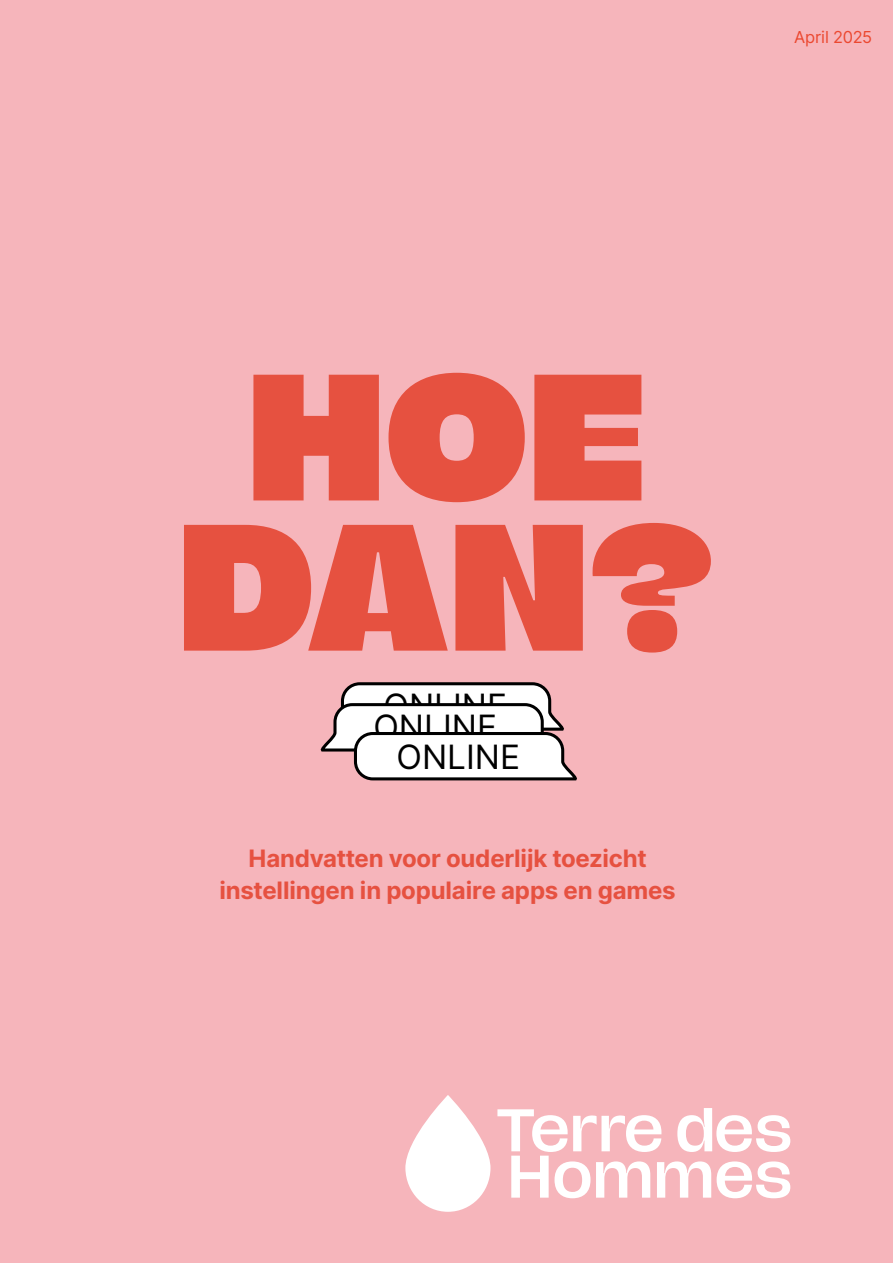
<style>
.page{position:relative;width:893px;height:1263px;background:#f6b5bb}
.page>*{position:absolute;margin:0;border:0;box-sizing:border-box;transform-origin:0 0}
.t1{font:800 193.5px/150.1px "Bunch";letter-spacing:.01em;color:#e65140;text-align:center}
.t2{font:33.45px/30.5px "Inter";color:#000}
.t3{font:700 24px/31.5px "Inter";letter-spacing:-.01em;color:#e65140;text-align:center}
.t4{font:16.5px "Inter";letter-spacing:-.005em;color:#eb4830}
</style>
<div class="page">
<svg style="left:405px;top:1095px;width:86px;height:117px"></svg>
<svg style="left:497px;top:1108px;width:293px;height:90px"></svg>
<svg style="left:321px;top:682px;width:256px;height:99px;background:#dcd2d2"></svg>
<p class="t4" style="left:794px;top:25px;width:80px">April 2025</p>
<h1 class="t1" style="left:179px;top:350px;width:536px">HOE<br>DAN?</h1>
<h2 class="t2" style="left:384px;top:690px;width:125px">ONLINE</h2>
<h2 class="t2" style="left:397px;top:711px;width:125px;text-indent:-23px">ONLINE<br>ONLINE</h2>
<p class="t3" style="left:219px;top:842px;width:458px">Handvatten voor ouderlijk toezicht instellingen in populaire apps en games</p>
</div>
